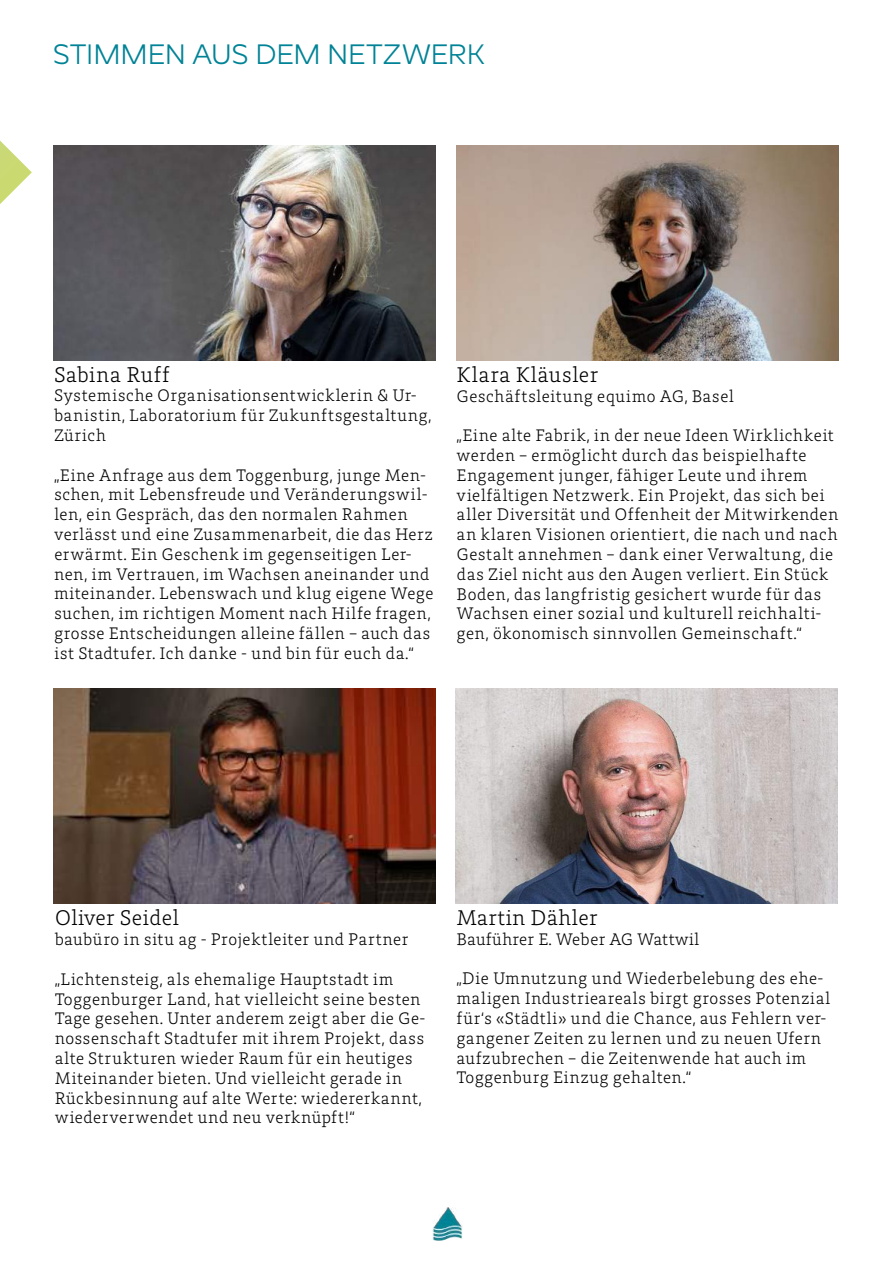
<style>
.page{position:relative;width:893px;height:1263px;background:#fff}
.page>*{position:absolute;margin:0;border:0;box-sizing:border-box;transform-origin:0 0}
.t1{font:28.5px "Roundo";color:#008396}
.t2{font:300 21px "Bespoke Slab";color:#000}
.t3{font:300 16.5px/19.8px "Bespoke Slab";letter-spacing:.015em;color:#000}
</style>
<div class="page">
<img style="left:432px;top:1207px;width:30px;height:34px">
<img style="left:0;top:140px;width:32px;height:64px">
<img style="left:457px;top:146px;width:382px;height:214px">
<img style="left:54px;top:689px;width:382px;height:215px">
<img style="left:53px;top:146px;width:382px;height:214px">
<img style="left:456px;top:689px;width:381px;height:215px">
<h1 class="t1" style="left:53px;top:39px;width:433px">STIMMEN AUS DEM NETZWERK</h1>
<p class="t2" style="left:54px;top:361px;width:117px">Sabina Ruff</p>
<p class="t3" style="left:54px;top:386px;width:379px">Systemische Organisationsentwicklerin &amp; Ur&shy;banistin, Laboratorium für Zukunftsgestaltung,<br>Zürich</p>
<p class="t3" style="left:54px;top:465px;width:381px">„Eine Anfrage aus dem Toggenburg, junge Men&shy;schen, mit Lebensfreude und Veränderungswil&shy;len, ein Gespräch, das den normalen Rahmen verlässt und eine Zusammenarbeit, die das Herz erwärmt. Ein Geschenk im gegenseitigen Ler&shy;nen, im Vertrauen, im Wachsen aneinander und miteinander. Lebenswach und klug eigene Wege suchen, im richtigen Moment nach Hilfe fragen, grosse Entscheidungen alleine fällen – auch das ist Stadtufer. Ich danke - und bin für euch da.“</p>
<p class="t2" style="left:457px;top:361px;width:143px">Klara Kläusler</p>
<p class="t3" style="left:457px;top:386px;width:279px">Geschäftsleitung equimo AG, Basel</p>
<p class="t3" style="left:457px;top:425px;width:384px">„Eine alte Fabrik, in der neue Ideen Wirklichkeit werden – ermöglicht durch das beispielhafte Engagement junger, fähiger Leute und ihrem vielfältigen Netzwerk. Ein Projekt, das sich bei aller Diversität und Offenheit der Mitwirkenden an klaren Visionen orientiert, die nach und nach Gestalt annehmen – dank einer Verwaltung, die das Ziel nicht aus den Augen verliert. Ein Stück Boden, das langfristig gesichert wurde für das Wachsen einer sozial und kulturell reichhalti&shy;gen, ökonomisch sinnvollen Gemeinschaft.“</p>
<p class="t2" style="left:55px;top:905px;width:126px">Oliver Seidel</p>
<p class="t3" style="left:55px;top:929px;width:355px">baubüro in situ ag - Projektleiter und Partner</p>
<p class="t3" style="left:55px;top:969px;width:372px">„Lichtensteig, als ehemalige Hauptstadt im Toggenburger Land, hat vielleicht seine besten Tage gesehen. Unter anderem zeigt aber die Ge&shy;nossenschaft Stadtufer mit ihrem Projekt, dass alte Strukturen wieder Raum für ein heutiges Miteinander bieten. Und vielleicht gerade in Rückbesinnung auf alte Werte: wiedererkannt, wiederverwendet und neu verknüpft!“</p>
<p class="t2" style="left:456px;top:905px;width:143px">Martin Dähler</p>
<p class="t3" style="left:456px;top:929px;width:245px">Bauführer E. Weber AG Wattwil</p>
<p class="t3" style="left:456px;top:968px;width:376px">„Die Umnutzung und Wiederbelebung des ehe&shy;maligen Industrieareals birgt grosses Potenzial für‘s «Städtli» und die Chance, aus Fehlern ver&shy;gangener Zeiten zu lernen und zu neuen Ufern aufzubrechen – die Zeitenwende hat auch im Toggenburg Einzug gehalten.“</p>
</div>
